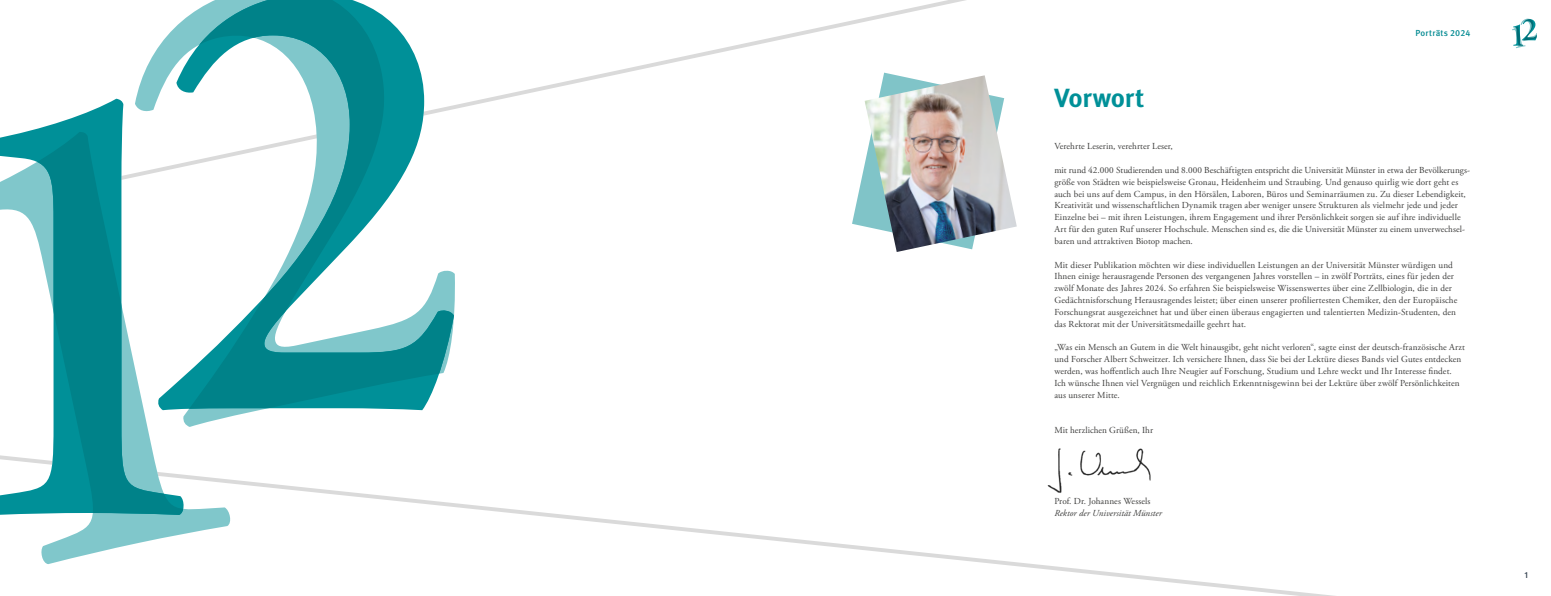
<style>
.page{position:relative;width:1551px;height:596px;background:#fff}
.page>*{position:absolute;margin:0;border:0;box-sizing:border-box;transform-origin:0 0}
.t1{font:700 26.25px "Meta OT";letter-spacing:-.015em;color:#009098}
.t2{font:9.19px/11.8px "Adobe Garamond Pro";letter-spacing:.005em;color:#3c3c3b}
.t3{font:italic 9.19px "Adobe Garamond Pro";letter-spacing:.005em;color:#3c3c3b}
.t4{font:500 8.75px "Meta OT";letter-spacing:.02em;color:#008991}
.t5{font:500 8.75px "Meta OT";color:#2e3c4b}
</style>
<div class="page">
<svg style="left:456px;top:0;width:510px;height:109px"></svg>
<svg style="left:46px;top:503px;width:1279px;height:92px"></svg>
<svg style="left:0;top:105px;width:456px;height:458px"></svg>
<svg style="left:0;top:0;width:454px;height:514px"></svg>
<svg style="left:852px;top:73px;width:114px;height:154px"></svg>
<img style="left:864px;top:75px;width:152px;height:177px">
<svg style="left:1512px;top:18px;width:24px;height:30px"></svg>
<img style="left:1047px;top:448px;width:104px;height:45px">
<p class="t4" style="left:1415px;top:28px;width:56px">Porträts 2024</p>
<h1 class="t1" style="left:1054px;top:81px;width:91px">Vorwort</h1>
<p class="t2" style="left:1054px;top:141px;width:120px">Verehrte Leserin, verehrter Leser,</p>
<p class="t2" style="left:1054px;top:164px;width:417px">mit rund 42.000 Studierenden und 8.000 Beschäftigten entspricht die Universität Münster in etwa der Bevölkerungs&shy;größe von Städten wie beispielsweise Gronau, Heidenheim und Straubing. Und genauso quirlig wie dort geht es auch bei uns auf dem Campus, in den Hörsälen, Laboren, Büros und Seminarräumen zu. Zu dieser Lebendigkeit, Kreativität und wissenschaftlichen Dynamik tragen aber weniger unsere Strukturen als vielmehr jede und jeder Einzelne bei – mit ihren Leistungen, ihrem Engagement und ihrer Persönlichkeit sorgen sie auf ihre individuelle Art für den guten Ruf unserer Hochschule. Menschen sind es, die die Universität Münster zu einem unverwechsel&shy;baren und attraktiven Biotop machen.</p>
<p class="t2" style="left:1054px;top:259px;width:404px">Mit dieser Publikation möchten wir diese individuellen Leistungen an der Universität Münster würdigen und Ihnen einige herausragende Personen des vergangenen Jahres vorstellen – in zwölf Porträts, eines für jeden der zwölf Monate des Jahres 2024. So erfahren Sie beispielsweise Wissenswertes über eine Zellbiologin, die in der Gedächtnisforschung Herausragendes leistet; über einen unserer profiliertesten Chemiker, den der Europäische Forschungsrat ausgezeichnet hat und über einen überaus engagierten und talentierten Medizin-Studenten, den das Rektorat mit der Universitätsmedaille geehrt hat.</p>
<p class="t2" style="left:1054px;top:341px;width:412px">„Was ein Mensch an Gutem in die Welt hinausgibt, geht nicht verloren“, sagte einst der deutsch-französische Arzt und Forscher Albert Schweitzer. Ich versichere Ihnen, dass Sie bei der Lektüre dieses Bands viel Gutes entdecken werden, was hoffentlich auch Ihre Neugier auf Forschung, Studium und Lehre weckt und Ihr Interesse findet.<br>Ich wünsche Ihnen viel Vergnügen und reichlich Erkenntnisgewinn bei der Lektüre über zwölf Persönlichkeiten aus unserer Mitte.</p>
<p class="t2" style="left:1054px;top:424px;width:100px">Mit herzlichen Grüßen, Ihr</p>
<p class="t2" style="left:1054px;top:495px;width:98px">Prof. Dr. Johannes Wessels</p>
<p class="t3" style="left:1054px;top:507px;width:109px">Rektor der Universität Münster</p>
<p class="t5" style="left:1524px;top:568px;width:5px">1</p>
</div>
